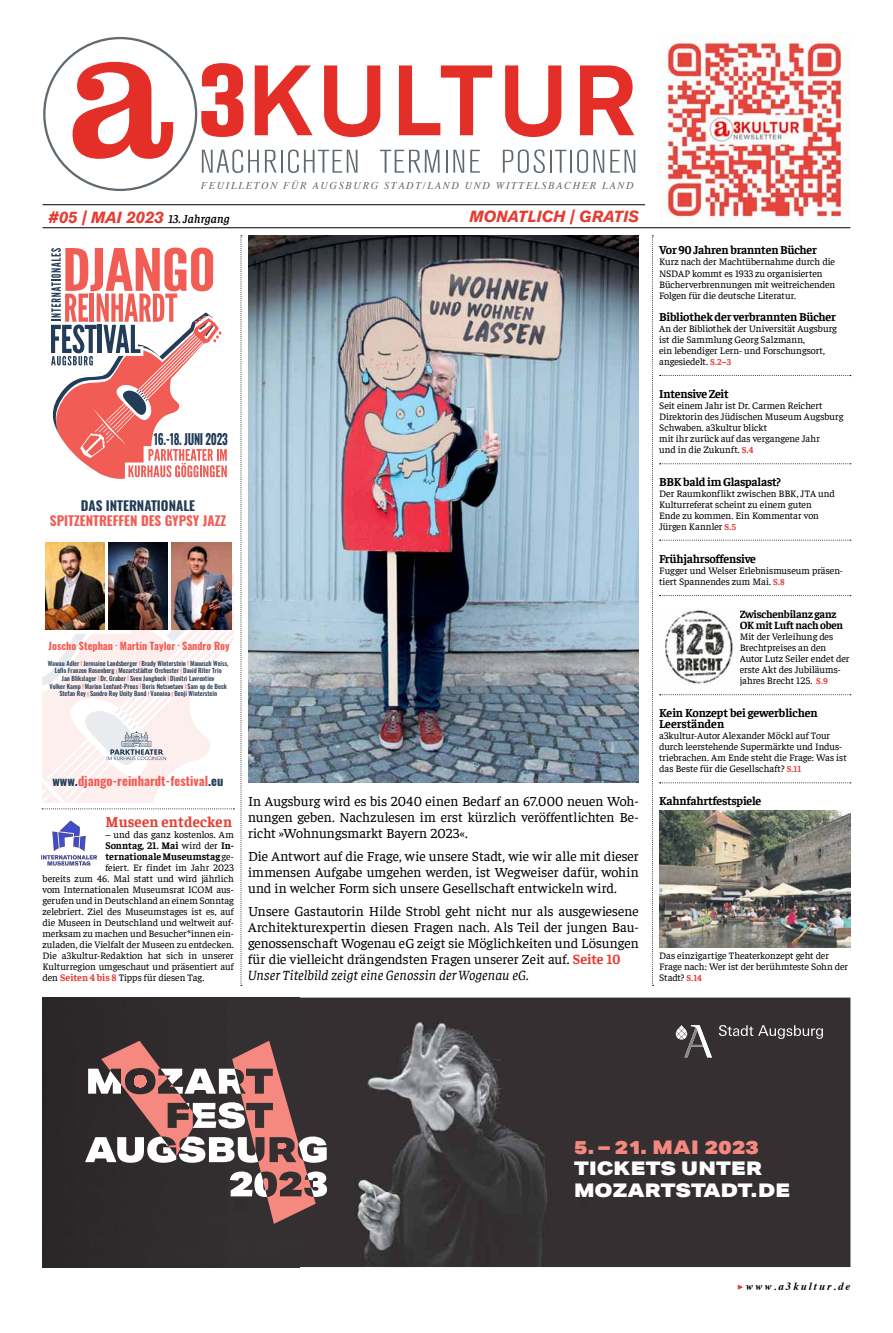
<style>
.page{position:relative;width:893px;height:1333px;background:#fff}
.page>*{position:absolute;margin:0;border:0;box-sizing:border-box;transform-origin:0 0}
.t1{font:900 18.8px/21.5px "Aktiv Grotesk Ex";letter-spacing:.01em;color:#fff}
.t2{font:900 18.8px "Aktiv Grotesk Ex";letter-spacing:.025em;color:#f5887f}
.t3{font:italic 700 16px "Akzidenz Grotesk BQ";color:#e43e34}
.t4{font:700 15px "Faustina";letter-spacing:.01em;color:#e43e34}
.t5{font:700 14.7px "Oswald";letter-spacing:-.03em;color:#233c57;scale:.75 1}
.t6{font:14px/16px "Faustina";color:#000;text-align:justify}
.t7{font:700 13.2px "Oswald";color:#f15d54}
.t8{font:700 13.2px "Oswald";color:#233c57}
.t9{font:700 12.5px "Oswald";color:#f15d54}
.t10{font:700 12px/11px "Faustina";letter-spacing:-.02em;color:#000}
.t11{font:italic 600 12px "Faustina";letter-spacing:.01em;color:#000}
.t12{font:700 11px/11px "Faustina";letter-spacing:-.02em;color:#000}
.t13{font:italic 700 11px "Times";letter-spacing:.18em;color:#000}
.t14{font:italic 10.4px "Times";letter-spacing:.16em;color:#606a70}
.t15{font:700 10.2px "Oswald";color:#f15d54}
.t16{font:10px/11px "Faustina";letter-spacing:-.005em;color:#000}
.t17{font:700 10px "Faustina";letter-spacing:.005em;color:#000}
.t18{font:500 6.4px/7.7px "Oswald";color:#233c57;text-align:center}
.s1{font-family:"Akzidenz Grotesk BQ";font-weight:700;font-size:16.5px;color:#e43e34}
.s2{font-family:"Akzidenz Grotesk BQ";font-weight:700;font-size:16px;color:#e43e34}
.s3{font-size:7.7px}
.s4{font-size:5.1px;color:#f15d54}
.s5{color:#233c57}
.s6{font-weight:400}
.s7{font-weight:700;color:#e43e34}
.s8{font-style:italic}
.s9{font-weight:700;font-size:9px;color:#e43e34}
.s10{font-family:"Minion Pro";font-weight:400;font-style:normal;color:#e43e34}
</style>
<div class="page">
<img style="left:248px;top:235px;width:391px;height:547px">
<hr style="left:43px;top:204px;width:602px;height:1px;background:#000">
<hr style="left:43px;top:227px;width:807px;height:1px;background:#000">
<svg style="left:652px;top:235px;width:1px;height:750px"></svg>
<svg style="left:240px;top:235px;width:2px;height:750px"></svg>
<svg style="left:660px;top:375px;width:191px;height:1px"></svg>
<svg style="left:660px;top:463px;width:191px;height:1px"></svg>
<svg style="left:660px;top:539px;width:191px;height:1px"></svg>
<svg style="left:660px;top:595px;width:191px;height:1px"></svg>
<svg style="left:660px;top:694px;width:191px;height:1px"></svg>
<svg style="left:660px;top:782px;width:191px;height:1px"></svg>
<svg style="left:42px;top:808px;width:192px;height:1px"></svg>
<svg style="left:505px;top:65px;width:56px;height:72px"></svg>
<svg style="left:580px;top:65px;width:54px;height:70px"></svg>
<svg style="left:43px;top:37px;width:449px;height:154px"></svg>
<svg style="left:503px;top:149px;width:42px;height:24px"></svg>
<hr style="left:550px;top:150px;width:2px;height:23px;background:#606a70">
<svg style="left:555px;top:150px;width:11px;height:23px"></svg>
<hr style="left:570px;top:150px;width:2px;height:23px;background:#606a70">
<svg style="left:577px;top:149px;width:27px;height:24px"></svg>
<svg style="left:610px;top:150px;width:25px;height:23px"></svg>
<img style="left:299px;top:997px;width:551px;height:269px">
<div style="left:43px;top:997px;width:256px;height:269px;background:#2f2b2b"></div>
<svg style="left:85px;top:1040px;width:242px;height:183px;background:#6f5959"></svg>
<svg style="left:719px;top:1025px;width:104px;height:13px"></svg>
<svg style="left:676px;top:1025px;width:36px;height:32px"></svg>
<img style="left:659px;top:34px;width:190px;height:190px">
<img style="left:43px;top:542px;width:191px;height:260px">
<svg style="left:51px;top:247px;width:176px;height:232px"></svg>
<svg style="left:107px;top:730px;width:59px;height:30px;background:#cccdd3"></svg>
<img style="left:45px;top:542px;width:60px;height:87px">
<img style="left:172px;top:542px;width:59px;height:87px">
<img style="left:109px;top:542px;width:59px;height:87px">
<img style="left:42px;top:820px;width:55px;height:46px">
<img style="left:659px;top:810px;width:191px;height:137px">
<img style="left:665px;top:610px;width:72px;height:75px">
<p class="t14" style="left:201px;top:177px;width:434px">FEUILLETON FÜR AUGSBURG STADT/LAND UND WITTELSBACHER LAND</p>
<p class="t11" style="left:48px;top:211px;width:183px"><span class="s1">#05</span> <span class="s2">| MAI</span> <span class="s1">2023</span> 13. Jahrgang</p>
<h2 class="t3" style="left:469px;top:207px;width:171px">MONATLICH | GRATIS</h2>
<h3 class="t5" style="left:154px;top:431px;width:100px">16.-18. JUNI 2023</h3>
<h3 class="t8" style="left:81px;top:498px;width:116px">DAS INTERNATIONALE</h3>
<h3 class="t7" style="left:50px;top:514px;width:178px">SPITZENTREFFEN DES GYPSY JAZZ</h3>
<p class="t15" style="left:49px;top:640px;width:183px">Joscho Stephan <span class="s3">-</span> Martin Taylor <span class="s3">-</span> Sandro Roy</p>
<p class="t18" style="left:48px;top:659px;width:182px">Wawau Adler <span class="s4">|</span> Jermaine Landsberger <span class="s4">|</span> Brady Winterstein <span class="s4">|</span> Manusch Weiss, Lello Franzen Rosenberg <span class="s4">|</span> Mozartstädter Orchester <span class="s4">|</span> David Riter Trio<br>Jan Blikslager <span class="s4">|</span> Dr. Graber <span class="s4">|</span> Sven Jungbeck <span class="s4">|</span> Dimitri Lavrentiev<br>Volker Kamp <span class="s4">|</span> Marion Lenfant-Preus <span class="s4">|</span> Boris Netsvetaev <span class="s4">|</span> Sam op de Beck Stefan Rey <span class="s4">|</span> Sandro Roy Unity Band <span class="s4">|</span> Vannina <span class="s4">|</span> Benji Winterstein</p>
<p class="t9" style="left:52px;top:774px;width:172px"><span class="s5">www.</span>django-reinhardt-festival<span class="s5">.eu</span></p>
<h3 class="t4" style="left:105px;top:811px;width:128px">Museen entdecken</h3>
<p class="t16" style="left:105px;top:828px;width:130px">– und das ganz kostenlos. Am</p>
<p class="t17" style="left:105px;top:838px;width:130px">Sonntag, 21. Mai <span class="s6">wird der</span> In-</p>
<p class="t17" style="left:105px;top:849px;width:130px">ternationale Museumstag <span class="s6">ge-</span></p>
<p class="t16" style="left:105px;top:861px;width:130px">feiert. Er findet im Jahr 2023</p>
<p class="t16" style="left:43px;top:872px;width:193px">bereits zum 46. Mal statt und wird jährlich</p>
<p class="t16" style="left:43px;top:883px;width:193px">vom Internationalen Museumsrat ICOM aus-</p>
<p class="t16" style="left:43px;top:894px;width:193px">gerufen und in Deutschland an einem Sonntag</p>
<p class="t16" style="left:43px;top:905px;width:193px">zelebriert. Ziel des Museumstages ist es, auf</p>
<p class="t16" style="left:43px;top:916px;width:193px">die Museen in Deutschland und weltweit auf-</p>
<p class="t16" style="left:43px;top:927px;width:193px">merksam zu machen und Besucher*innen ein-</p>
<p class="t16" style="left:43px;top:938px;width:193px">zuladen, die Vielfalt der Museen zu entdecken.</p>
<p class="t16" style="left:43px;top:949px;width:193px">Die a3kultur-Redaktion hat sich in unserer</p>
<p class="t16" style="left:43px;top:960px;width:193px">Kulturregion umgeschaut und präsentiert auf</p>
<p class="t16" style="left:43px;top:971px;width:163px">den <span class="s7">Seiten 4 bis 8</span> Tipps für diesen Tag.</p>
<h3 class="t6" style="left:248px;top:791px;width:392px">In Augsburg wird es bis 2040 einen Bedarf an 67.000 neuen Woh&shy;nungen geben. Nachzulesen im erst kürzlich veröffentlichten Be&shy;richt »Wohnungsmarkt Bayern 2023«.</h3>
<h3 class="t6" style="left:248px;top:846px;width:392px">Die Antwort auf die Frage, wie unsere Stadt, wie wir alle mit dieser immensen Aufgabe umgehen werden, ist Wegweiser dafür, wohin und in welcher Form sich unsere Gesellschaft entwickeln wird.</h3>
<p class="t6" style="left:248px;top:901px;width:392px;text-align:left">Unsere Gastautorin Hilde Strobl geht nicht nur als ausgewiesene Architekturexpertin diesen Fragen nach. Als Teil der jungen Bau&shy;genossenschaft Wogenau eG zeigt sie Möglichkeiten und Lösungen für die vielleicht drängendsten Fragen unserer Zeit auf. <span class="s7">Seite 10<br></span><span class="s8">Unser Titelbild zeigt eine Genossin der Wogenau eG.</span></p>
<p class="t10" style="left:659px;top:244px;width:159px">Vor 90 Jahren brannten Bücher</p>
<p class="t16" style="left:659px;top:256px;width:178px">Kurz nach der Machtübernahme durch die NSDAP kommt es 1933 zu organisierten Bücherverbrennungen mit weitreichenden Folgen für die deutsche Literatur.</p>
<p class="t10" style="left:659px;top:310px;width:178px">Bibliothek der verbrannten Bücher</p>
<p class="t16" style="left:659px;top:322px;width:179px">An der Bibliothek der Universität Augsburg ist die Sammlung Georg Salzmann,<br>ein lebendiger Lern- und Forschungsort, angesiedelt. <span class="s9">S.2–3</span></p>
<p class="t10" style="left:659px;top:387px;width:71px">Intensive Zeit</p>
<p class="t16" style="left:659px;top:399px;width:186px">Seit einem Jahr ist Dr. Carmen Reichert Direktorin des Jüdischen Museum Augsburg Schwaben. a3kultur blickt<br>mit ihr zurück auf das vergangene Jahr<br>und in die Zukunft. <span class="s9">S.4</span></p>
<p class="t10" style="left:659px;top:475px;width:123px">BBK bald im Glaspalast?</p>
<p class="t16" style="left:659px;top:487px;width:177px">Der Raumkonflikt zwischen BBK, JTA und<br>Kulturreferat scheint zu einem guten<br>Ende zu kommen. Ein Kommentar von<br>Jürgen Kannler <span class="s9">S.5</span></p>
<p class="t10" style="left:659px;top:552px;width:99px">Frühjahrsoffensive</p>
<p class="t16" style="left:659px;top:564px;width:185px">Fugger und Welser Erlebnismuseum präsen&shy;tiert Spannendes zum Mai. <span class="s9">S.8</span></p>
<p class="t12" style="left:740px;top:607px;width:105px">Zwischenbilanz ganz<br>OK mit Luft nach oben</p>
<p class="t16" style="left:740px;top:630px;width:111px">Mit der Verleihung des<br>Brechtpreises an den<br>Autor Lutz Seiler endet der erste Akt des Jubiläums&shy;jahres Brecht 125. <span class="s9">S.9</span></p>
<p class="t10" style="left:659px;top:706px;width:160px">Kein Konzept bei gewerblichen<br>Leerständen</p>
<p class="t16" style="left:659px;top:729px;width:189px">a3kultur-Autor Alexander Möckl auf Tour durch leerstehende Supermärkte und Indus&shy;triebrachen. Am Ende steht die Frage: Was ist das Beste für die Gesellschaft? <span class="s9">S.11</span></p>
<p class="t10" style="left:659px;top:794px;width:104px">Kahnfahrtfestspiele</p>
<p class="t16" style="left:659px;top:949px;width:191px">Das einzigartige Theaterkonzept geht der<br>Frage nach: Wer ist der berühmteste Sohn der<br>Stadt? <span class="s9">S.14</span></p>
<h1 class="t2" style="left:574px;top:1134px;width:186px">5. – 21. MAI 2023</h1>
<h1 class="t1" style="left:574px;top:1157px;width:218px">TICKETS UNTER<br>MOZARTSTADT.DE</h1>
<p class="t13" style="left:737px;top:1275px;width:115px"><span class="s10">▶</span>www.a3kultur.de</p>
</div>
